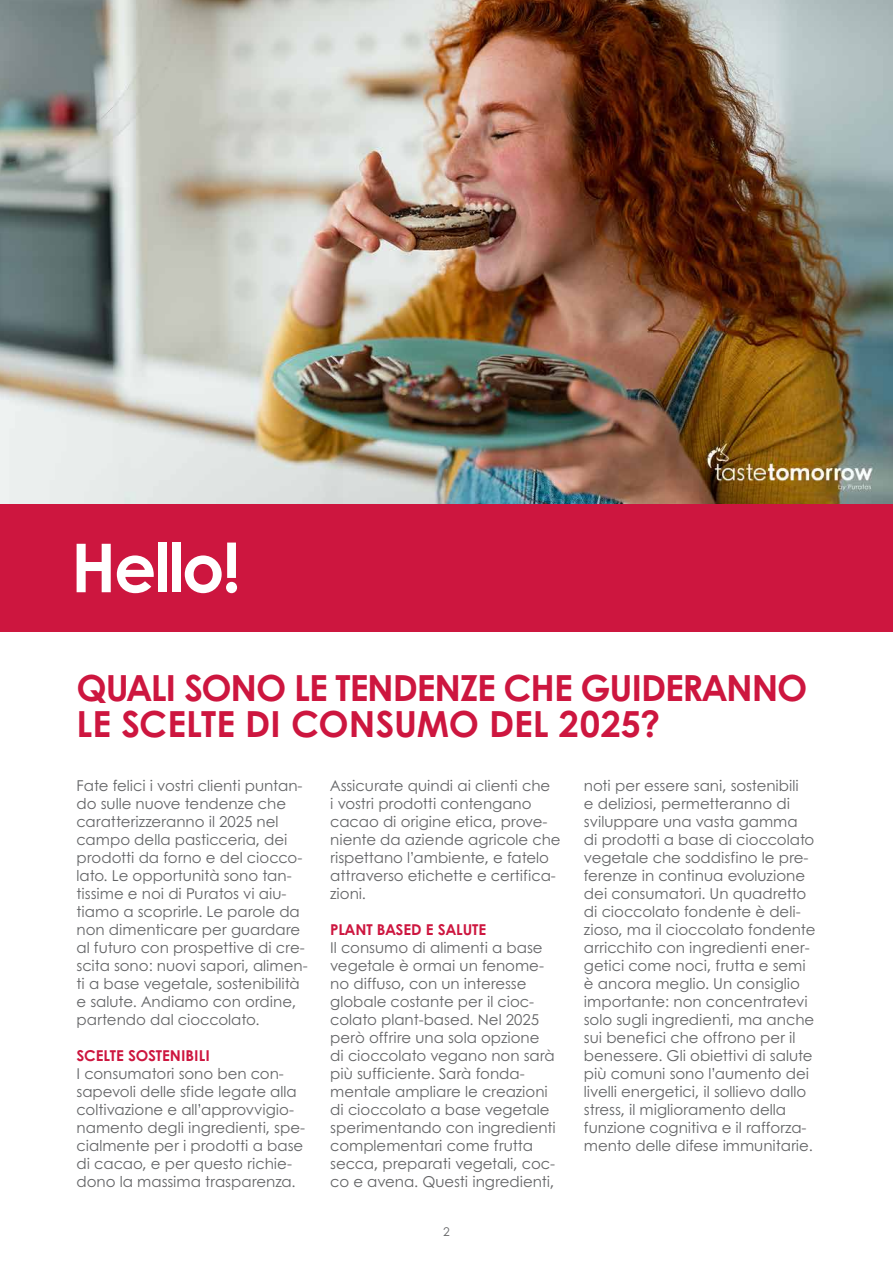
<style>
.page{position:relative;width:893px;height:1263px;background:#fff}
.page>*{position:absolute;margin:0;border:0;box-sizing:border-box;transform-origin:0 0}
.t1{font:700 67.5px "Century Gothic";letter-spacing:-.03em;color:#fff}
.t2{font:700 36px/36px "Century Gothic";letter-spacing:-.03em;color:#cd163f}
.t3{font:15px/18px "Century Gothic";color:#636466}
.t4{font:700 15px "Century Gothic";color:#cd163f}
.t5{font:12px "Century Gothic";color:#636466}
</style>
<div class="page">
<img style="left:0;top:0;width:893px;height:504px">
<div style="left:0;top:504px;width:893px;height:127px;background:#cd163f"></div>
<h1 class="t1" style="left:71px;top:523px;width:171px">Hello!</h1>
<h2 class="t2" style="left:77px;top:669px;width:732px">QUALI SONO LE TENDENZE CHE GUIDERANNO<br>LE SCELTE DI CONSUMO DEL 2025?</h2>
<p class="t3" style="left:77px;top:776px;width:233px">Fate felici i vostri clienti puntan&shy;do sulle nuove tendenze che caratterizzeranno il 2025 nel campo della pasticceria, dei prodotti da forno e del ciocco&shy;lato. Le opportunità sono tan&shy;tissime e noi di Puratos vi aiu&shy;tiamo a scoprirle. Le parole da non dimenticare per guardare al futuro con prospettive di cre&shy;scita sono: nuovi sapori, alimen&shy;ti a base vegetale, sostenibilità e salute. Andiamo con ordine, partendo dal cioccolato.</p>
<p class="t4" style="left:77px;top:1045px;width:135px">SCELTE SOSTENIBILI</p>
<p class="t3" style="left:77px;top:1064px;width:230px">I consumatori sono ben con&shy;sapevoli delle sfide legate alla coltivazione e all’approvvigio&shy;namento degli ingredienti, spe&shy;cialmente per i prodotti a base di cacao, e per questo richie&shy;dono la massima trasparenza.</p>
<p class="t3" style="left:330px;top:776px;width:232px">Assicurate quindi ai clienti che<br>i vostri prodotti contengano cacao di origine etica, prove&shy;niente da aziende agricole che rispettano l’ambiente, e fatelo attraverso etichette e certifica&shy;zioni.</p>
<p class="t4" style="left:330px;top:919px;width:158px">PLANT BASED E SALUTE</p>
<p class="t3" style="left:330px;top:938px;width:227px">Il consumo di alimenti a base vegetale è ormai un fenome&shy;no diffuso, con un interesse globale costante per il cioc&shy;colato plant-based. Nel 2025 però offrire una sola opzione di cioccolato vegano non sarà più sufficiente. Sarà fonda&shy;mentale ampliare le creazioni di cioccolato a base vegetale sperimentando con ingredienti complementari come frutta secca, preparati vegetali, coc&shy;co e avena. Questi ingredienti,</p>
<p class="t5" style="left:443px;top:1223px;width:8px">2</p>
<p class="t3" style="left:584px;top:776px;width:233px">noti per essere sani, sostenibili<br>e deliziosi, permetteranno di sviluppare una vasta gamma<br>di prodotti a base di cioccolato vegetale che soddisfino le pre&shy;ferenze in continua evoluzione dei consumatori. Un quadretto di cioccolato fondente è deli&shy;zioso, ma il cioccolato fondente arricchito con ingredienti ener&shy;getici come noci, frutta e semi è ancora meglio. Un consiglio importante: non concentratevi solo sugli ingredienti, ma anche sui benefici che offrono per il benessere. Gli obiettivi di salute più comuni sono l’aumento dei livelli energetici, il sollievo dallo stress, il miglioramento della funzione cognitiva e il rafforza&shy;mento delle difese immunitarie.</p>
</div>
